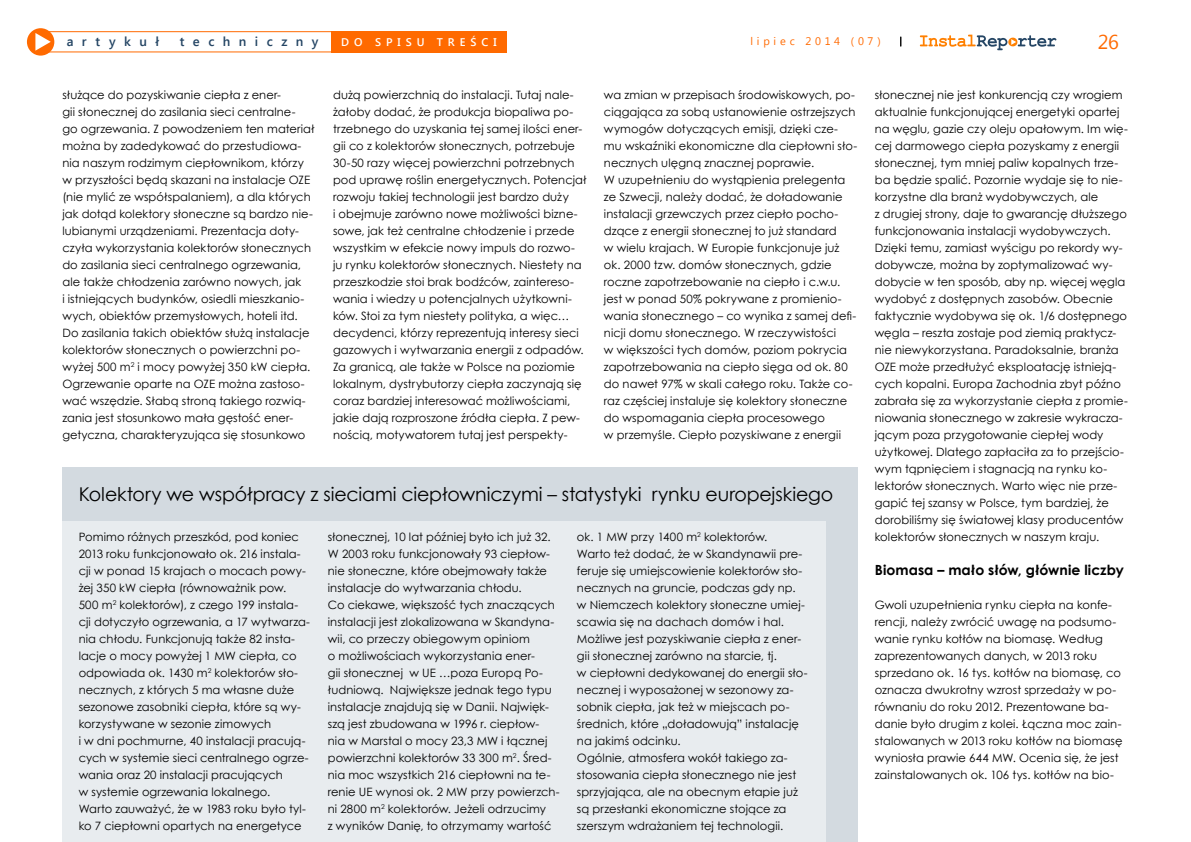
<style>
.page{position:relative;width:1191px;height:842px;background:#fff}
.page>*{position:absolute;margin:0;border:0;box-sizing:border-box;transform-origin:0 0}
.t1{font:20px "Segoe UI";color:#ff6a00}
.t2{font:19px "Century Gothic";letter-spacing:-.005em;color:#000}
.t3{font:700 14px "Century Gothic";letter-spacing:.005em;color:#000}
.t4{font:600 13px "Segoe UI";letter-spacing:.65em;color:#244564}
.t5{font:11.5px/17px "Century Gothic";letter-spacing:.005em;color:#000}
.t6{font:600 11.1px "Segoe UI";letter-spacing:.445em;color:#fff}
.t7{font:11px "Segoe UI";letter-spacing:.345em;color:#ff6a00}
</style>
<div class="page">
<div style="left:27px;top:28px;width:27px;height:28px;background:#ff6a00;border-radius:50%"></div>
<svg style="left:35px;top:33px;width:16px;height:17px"></svg>
<svg style="left:920px;top:35px;width:136px;height:15px"></svg>
<div style="left:33px;top:31px;width:310px;height:21px;border:1px solid #ff6a00"></div>
<div style="left:331px;top:31px;width:176px;height:21px;background:#ff6a00"></div>
<div style="left:62px;top:467px;width:795px;height:375px;background:#d3dae0"></div>
<div style="left:62px;top:522px;width:764px;height:320px;background:#e8ecef"></div>
<p class="t4" style="left:67px;top:32px;width:94px">artykuł</p>
<p class="t4" style="left:180px;top:32px;width:140px">techniczny</p>
<p class="t6" style="left:341px;top:34px;width:157px">do spisu treści</p>
<p class="t7" style="left:750px;top:34px;width:132px">lipiec 2014 (07)</p>
<h1 class="t1" style="left:1097px;top:28px;width:23px">26</h1>
<p class="t5" style="left:62px;top:86px;width:254px">służące do pozyskiwanie ciepła z ener-<br>gii słonecznej do zasilania sieci centralne-<br>go ogrzewania. Z powodzeniem ten materiał można by zadedykować do przestudiowa&shy;nia naszym rodzimym ciepłownikom, którzy w przyszłości będą skazani na instalacje OZE (nie mylić ze współspalaniem), a dla których jak dotąd kolektory słoneczne są bardzo nie&shy;lubianymi urządzeniami. Prezentacja doty&shy;czyła wykorzystania kolektorów słonecznych do zasilania sieci centralnego ogrzewania, ale także chłodzenia zarówno nowych, jak<br>i istniejących budynków, osiedli mieszkanio&shy;wych, obiektów przemysłowych, hoteli itd.<br>Do zasilania takich obiektów służą instalacje kolektorów słonecznych o powierzchni po&shy;wyżej 500 m<sup>2</sup> i mocy powyżej 350 kW ciepła.<br>Ogrzewanie oparte na OZE można zastoso&shy;wać wszędzie. Słabą stroną takiego rozwią&shy;zania jest stosunkowo mała gęstość ener&shy;getyczna, charakteryzująca się stosunkowo</p>
<p class="t5" style="left:333px;top:86px;width:255px">dużą powierzchnią do instalacji. Tutaj nale&shy;żałoby dodać, że produkcja biopaliwa po&shy;trzebnego do uzyskania tej samej ilości ener&shy;gii co z kolektorów słonecznych, potrzebuje 30-50 razy więcej powierzchni potrzebnych pod uprawę roślin energetycznych. Potencjał rozwoju takiej technologii jest bardzo duży<br>i obejmuje zarówno nowe możliwości bizne&shy;sowe, jak też centralne chłodzenie i przede wszystkim w efekcie nowy impuls do rozwo&shy;ju rynku kolektorów słonecznych. Niestety na przeszkodzie stoi brak bodźców, zaintereso&shy;wania i wiedzy u potencjalnych użytkowni&shy;ków. Stoi za tym niestety polityka, a więc… decydenci, którzy reprezentują interesy sieci gazowych i wytwarzania energii z odpadów.<br>Za granicą, ale także w Polsce na poziomie lokalnym, dystrybutorzy ciepła zaczynają się coraz bardziej interesować możliwościami, jakie dają rozproszone źródła ciepła. Z pew&shy;nością, motywatorem tutaj jest perspekty-</p>
<p class="t5" style="left:604px;top:86px;width:255px">wa zmian w przepisach środowiskowych, po&shy;ciągająca za sobą ustanowienie ostrzejszych wymogów dotyczących emisji, dzięki cze&shy;mu wskaźniki ekonomiczne dla ciepłowni sło&shy;necznych ulęgną znacznej poprawie.<br>W uzupełnieniu do wystąpienia prelegenta ze Szwecji, należy dodać, że doładowanie instalacji grzewczych przez ciepło pocho&shy;dzące z energii słonecznej to już standard<br>w wielu krajach. W Europie funkcjonuje już ok. 2000 tzw. domów słonecznych, gdzie roczne zapotrzebowanie na ciepło i c.w.u. jest w ponad 50% pokrywane z promienio&shy;wania słonecznego – co wynika z samej defi&shy;nicji domu słonecznego. W rzeczywistości<br>w większości tych domów, poziom pokrycia zapotrzebowania na ciepło sięga od ok. 80 do nawet 97% w skali całego roku. Także co&shy;raz częściej instaluje się kolektory słoneczne do wspomagania ciepła procesowego<br>w przemyśle. Ciepło pozyskiwane z energii</p>
<h2 class="t2" style="left:79px;top:481px;width:756px">Kolektory we współpracy z sieciami ciepłowniczymi – statystyki rynku europejskiego</h2>
<p class="t5" style="left:79px;top:528px;width:233px">Pomimo różnych przeszkód, pod koniec 2013 roku funkcjonowało ok. 216 instala&shy;cji w ponad 15 krajach o mocach powy&shy;żej 350 kW ciepła (równoważnik pow.<br>500 m<sup>2</sup> kolektorów), z czego 199 instala&shy;cji dotyczyło ogrzewania, a 17 wytwarza&shy;nia chłodu. Funkcjonują także 82 insta&shy;lacje o mocy powyżej 1 MW ciepła, co odpowiada ok. 1430 m<sup>2</sup> kolektorów sło&shy;necznych, z których 5 ma własne duże sezonowe zasobniki ciepła, które są wy&shy;korzystywane w sezonie zimowych<br>i w dni pochmurne, 40 instalacji pracują&shy;cych w systemie sieci centralnego ogrze&shy;wania oraz 20 instalacji pracujących<br>w systemie ogrzewania lokalnego.<br>Warto zauważyć, że w 1983 roku było tyl&shy;ko 7 ciepłowni opartych na energetyce</p>
<p class="t5" style="left:328px;top:528px;width:233px">słonecznej, 10 lat później było ich już 32.<br>W 2003 roku funkcjonowały 93 ciepłow&shy;nie słoneczne, które obejmowały także instalacje do wytwarzania chłodu.<br>Co ciekawe, większość tych znaczących instalacji jest zlokalizowana w Skandyna&shy;wii, co przeczy obiegowym opiniom<br>o możliwościach wykorzystania ener-<br>gii słonecznej w UE …poza Europą Po&shy;łudniową. Największe jednak tego typu instalacje znajdują się w Danii. Najwięk&shy;szą jest zbudowana w 1996 r. ciepłow-<br>nia w Marstal o mocy 23,3 MW i łącznej powierzchni kolektorów 33 300 m<sup>2</sup>. Śred&shy;nia moc wszystkich 216 ciepłowni na te&shy;renie UE wynosi ok. 2 MW przy powierzch&shy;ni 2800 m<sup>2</sup> kolektorów. Jeżeli odrzucimy<br>z wyników Danię, to otrzymamy wartość</p>
<p class="t5" style="left:577px;top:528px;width:232px">ok. 1 MW przy 1400 m<sup>2</sup> kolektorów.<br>Warto też dodać, że w Skandynawii pre&shy;feruje się umiejscowienie kolektorów sło&shy;necznych na gruncie, podczas gdy np. w Niemczech kolektory słoneczne umiej&shy;scawia się na dachach domów i hal.<br>Możliwe jest pozyskiwanie ciepła z ener&shy;gii słonecznej zarówno na starcie, tj.<br>w ciepłowni dedykowanej do energii sło&shy;necznej i wyposażonej w sezonowy za&shy;sobnik ciepła, jak też w miejscach po&shy;średnich, które „doładowują” instalację na jakimś odcinku.<br>Ogólnie, atmosfera wokół takiego za&shy;stosowania ciepła słonecznego nie jest sprzyjająca, ale na obecnym etapie już są przesłanki ekonomiczne stojące za szerszym wdrażaniem tej technologii.</p>
<p class="t5" style="left:874px;top:86px;width:254px">słonecznej nie jest konkurencją czy wrogiem aktualnie funkcjonującej energetyki opartej na węglu, gazie czy oleju opałowym. Im wię&shy;cej darmowego ciepła pozyskamy z energii słonecznej, tym mniej paliw kopalnych trze&shy;ba będzie spalić. Pozornie wydaje się to nie&shy;korzystne dla branż wydobywczych, ale<br>z drugiej strony, daje to gwarancję dłuższego funkcjonowania instalacji wydobywczych.<br>Dzięki temu, zamiast wyścigu po rekordy wy&shy;dobywcze, można by zoptymalizować wy&shy;dobycie w ten sposób, aby np. więcej węgla wydobyć z dostępnych zasobów. Obecnie faktycznie wydobywa się ok. 1/6 dostępnego węgla – reszta zostaje pod ziemią praktycz&shy;nie niewykorzystana. Paradoksalnie, branża OZE może przedłużyć eksploatację istnieją&shy;cych kopalni. Europa Zachodnia zbyt późno zabrała się za wykorzystanie ciepła z promie&shy;niowania słonecznego w zakresie wykracza&shy;jącym poza przygotowanie ciepłej wody użytkowej. Dlatego zapłaciła za to przejścio&shy;wym tąpnięciem i stagnacją na rynku ko&shy;lektorów słonecznych. Warto więc nie prze&shy;gapić tej szansy w Polsce, tym bardziej, że dorobiliśmy się światowej klasy producentów kolektorów słonecznych w naszym kraju.</p>
<p class="t3" style="left:874px;top:559px;width:251px">Biomasa – mało słów, głównie liczby</p>
<p class="t5" style="left:874px;top:596px;width:249px">Gwoli uzupełnienia rynku ciepła na konfe&shy;rencji, należy zwrócić uwagę na podsumo&shy;wanie rynku kotłów na biomasę. Według zaprezentowanych danych, w 2013 roku sprzedano ok. 16 tys. kotłów na biomasę, co oznacza dwukrotny wzrost sprzedaży w po&shy;równaniu do roku 2012. Prezentowane ba&shy;danie było drugim z kolei. Łączna moc zain&shy;stalowanych w 2013 roku kotłów na biomasę wyniosła prawie 644 MW. Ocenia się, że jest zainstalowanych ok. 106 tys. kotłów na bio-</p>
</div>
